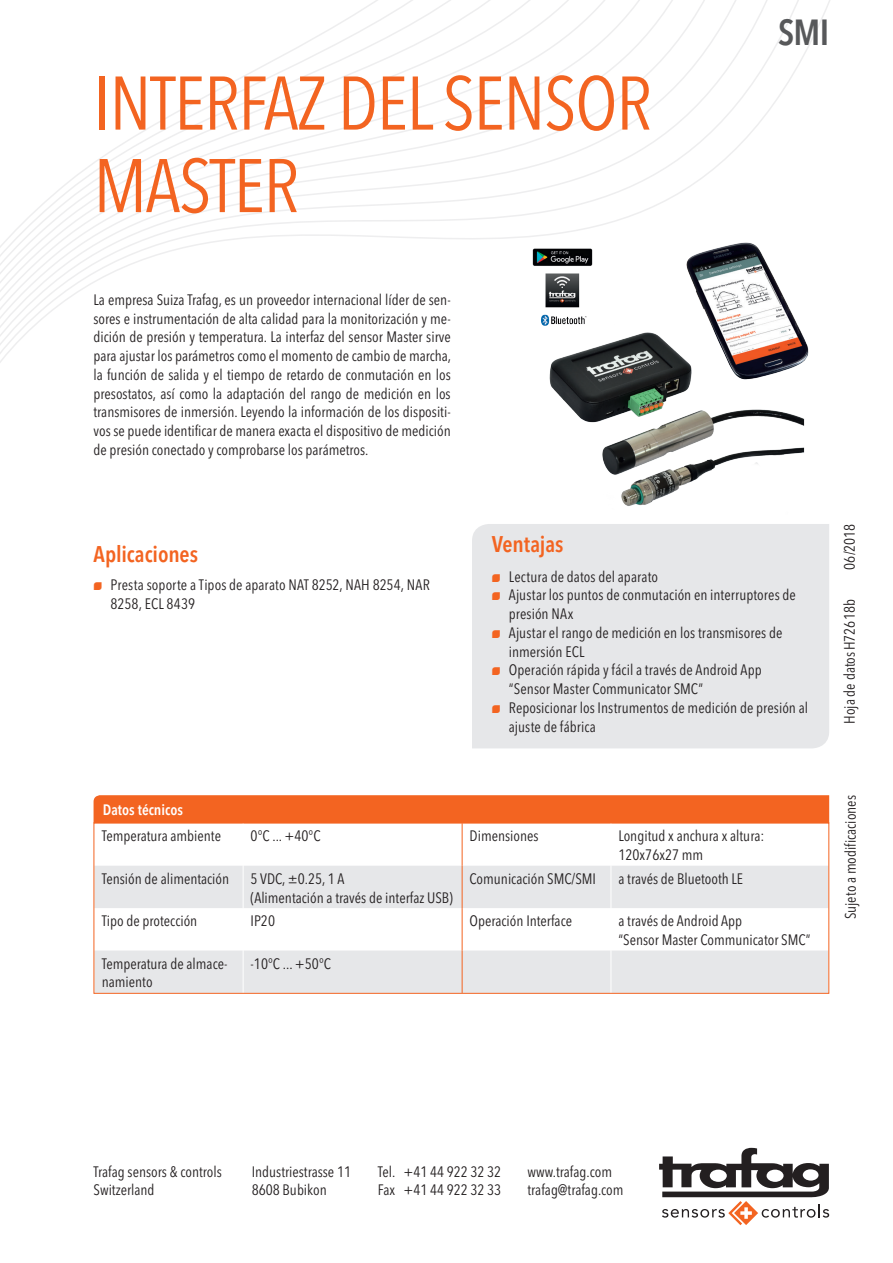
<style>
.page{position:relative;width:893px;height:1263px;background:#fff}
.page>*{position:absolute;margin:0;border:0;box-sizing:border-box;transform-origin:0 0}
.t1{font:condensed 75px/82.5px "Avenir Next LT Pro";letter-spacing:-.02em;color:#f36421}
.t2{font:600 condensed 36px "Avenir Next LT Pro";color:#57585a}
.t3{font:600 condensed 22.5px "Avenir Next LT Pro";letter-spacing:-.005em;color:#f36421}
.t4{font:condensed 15px/18.8px "Avenir Next LT Pro";color:#231f20}
.t5{font:600 condensed 15px "Avenir Next LT Pro";color:#fff}
.s1{font-family:"Trafag Pictos";font-stretch:normal;font-size:10.5px;color:#f36421}
</style>
<div class="page">
<svg style="left:659px;top:1148px;width:170px;height:77px"></svg>
<svg style="left:0;top:0;width:830px;height:363px"></svg>
<div style="left:472px;top:524px;width:357px;height:224px;background:#e6e7e9"></div>
<div style="left:94px;top:795px;width:735px;height:27px;background:#f36421"></div>
<svg style="left:96px;top:866px;width:731px;height:126px;fill:#e6e7e9"></svg>
<hr style="left:243px;top:866px;width:1px;height:42px;background:#fff">
<hr style="left:611px;top:866px;width:1px;height:42px;background:#fff">
<hr style="left:243px;top:908px;width:1px;height:42px;background:#fff">
<hr style="left:611px;top:908px;width:1px;height:42px;background:#fff">
<hr style="left:243px;top:950px;width:1px;height:43px;background:#fff">
<hr style="left:611px;top:950px;width:1px;height:43px;background:#fff">
<hr style="left:462px;top:823px;width:1px;height:43px;background:#f36421">
<hr style="left:462px;top:866px;width:1px;height:42px;background:#f36421">
<hr style="left:462px;top:908px;width:1px;height:42px;background:#f36421">
<hr style="left:462px;top:950px;width:1px;height:43px;background:#f36421">
<div style="left:94px;top:822px;width:735px;height:172px;border:1px solid #f36421"></div>
<img style="left:514px;top:211px;width:314px;height:314px">
<h1 class="t1" style="left:94px;top:62px;width:560px">Interfaz del sensor<br>Master</h1>
<h2 class="t2" style="left:778px;top:10px;width:53px">SMI</h2>
<p class="t4" style="left:94px;top:290px;width:359px;text-align:justify">La empresa Suiza Trafag, es un proveedor internacional líder de sen&shy;sores e instrumentación de alta calidad para la monitorización y me&shy;dición de presión y temperatura. La interfaz del sensor Master sirve para ajustar los parámetros como el momento de cambio de marcha, la función de salida y el tiempo de retardo de conmutación en los presostatos, así como la adaptación del rango de medición en los transmisores de inmersión. Leyendo la información de los dispositi&shy;vos se puede identificar de manera exacta el dispositivo de medición de presión conectado y comprobarse los parámetros.</p>
<h3 class="t3" style="left:94px;top:540px;width:106px">Aplicaciones</h3>
<p class="t4" style="left:111px;top:575px;width:305px;text-indent:-17px"><span class="s1">N</span> Presta soporte a Tipos de aparato NAT 8252, NAH 8254, NAR<br>8258, ECL 8439</p>
<h3 class="t3" style="left:492px;top:530px;width:73px">Ventajas</h3>
<p class="t4" style="left:492px;top:567px;width:168px"><span class="s1">N</span> Lectura de datos del aparato</p>
<p class="t4" style="left:492px;top:586px;width:306px"><span class="s1">N</span> Ajustar los puntos de conmutación en interruptores de</p>
<p class="t4" style="left:509px;top:604px;width:66px">presión NAx</p>
<p class="t4" style="left:492px;top:623px;width:292px"><span class="s1">N</span> Ajustar el rango de medición en los transmisores de</p>
<p class="t4" style="left:509px;top:642px;width:76px">inmersión ECL</p>
<p class="t4" style="left:492px;top:661px;width:271px"><span class="s1">N</span> Operación rápida y fácil a través de Android App</p>
<p class="t4" style="left:509px;top:679px;width:196px">“Sensor Master Communicator SMC”</p>
<p class="t4" style="left:492px;top:698px;width:318px"><span class="s1">N</span> Reposicionar los Instrumentos de medición de presión al</p>
<p class="t4" style="left:509px;top:717px;width:89px">ajuste de fábrica</p>
<p class="t5" style="left:103px;top:800px;width:82px">Datos técnicos</p>
<p class="t4" style="left:102px;top:827px;width:121px">Temperatura ambiente</p>
<p class="t4" style="left:251px;top:827px;width:71px">0°C ... +40°C</p>
<p class="t4" style="left:470px;top:827px;width:71px">Dimensiones</p>
<p class="t4" style="left:618px;top:827px;width:147px">Longitud x anchura x altura:<br>120x76x27 mm</p>
<p class="t4" style="left:102px;top:869px;width:129px">Tensión de alimentación</p>
<p class="t4" style="left:251px;top:869px;width:204px">5 VDC, ±0.25, 1 A<br>(Alimentación a través de interfaz USB)</p>
<p class="t4" style="left:470px;top:869px;width:128px">Comunicación SMC/SMI</p>
<p class="t4" style="left:618px;top:869px;width:119px">a través de Bluetooth LE</p>
<p class="t4" style="left:102px;top:911px;width:97px">Tipo de protección</p>
<p class="t4" style="left:251px;top:911px;width:26px">IP20</p>
<p class="t4" style="left:470px;top:911px;width:104px">Operación Interface</p>
<p class="t4" style="left:618px;top:911px;width:193px">a través de Android App<br>“Sensor Master Communicator SMC”</p>
<p class="t4" style="left:102px;top:954px;width:127px">Temperatura de almace&shy;namiento</p>
<p class="t4" style="left:251px;top:954px;width:82px">-10°C ... +50°C</p>
<p class="t4" style="left:840px;top:570px;width:48px;rotate:-90deg">06/2018</p>
<p class="t4" style="left:840px;top:724px;width:126px;rotate:-90deg">Hoja de datosH72618b</p>
<p class="t4" style="left:841px;top:919px;width:126px;rotate:-90deg">Sujeto a modificaciones</p>
<p class="t4" style="left:94px;top:1162px;width:130px">Trafag sensors &amp; controls<br>Switzerland</p>
<p class="t4" style="left:252px;top:1162px;width:101px">Industriestrasse 11<br>8608 Bubikon</p>
<p class="t4" style="left:378px;top:1162px;width:125px">Tel. +41 44 922 32 32<br>Fax +41 44 922 32 33</p>
<p class="t4" style="left:528px;top:1162px;width:98px">www.trafag.com trafag@trafag.com</p>
</div>
